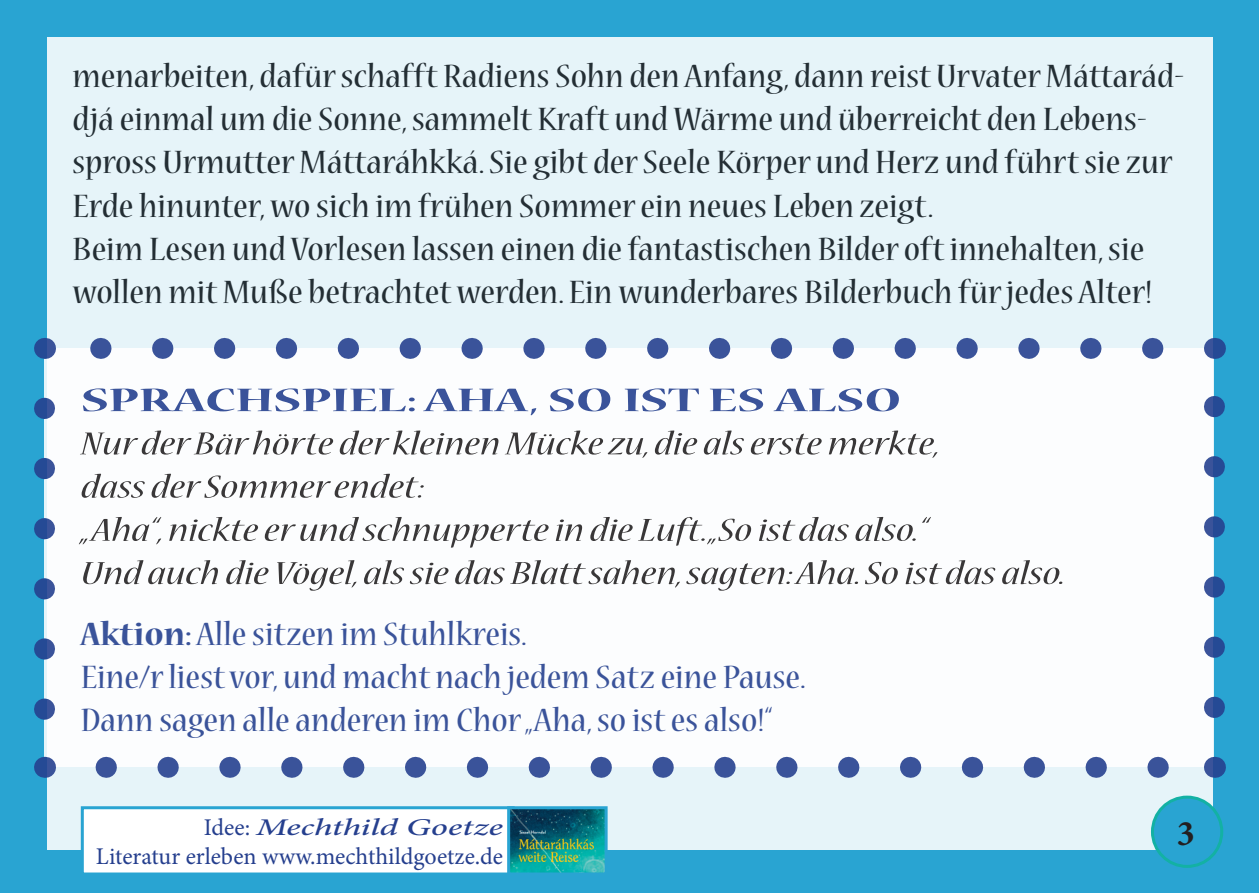
<style>
.page{position:relative;width:1259px;height:893px;background:#29a4d2}
.page>*{position:absolute;margin:0;border:0;box-sizing:border-box;transform-origin:0 0}
.t1{font:700 36.3px "Nueva Std";color:#253f8e;scale:1.5 1}
.t2{font:condensed 36px/43.2px "Nueva Std";color:#231f20;scale:1.25 1}
.t3{font:italic condensed 36px/43.2px "Nueva Std";color:#231f20;scale:1.5 1}
.t4{font:condensed 36px/43.2px "Nueva Std";color:#253f8e;scale:1.25 1}
.t5{font:700 36px "Minion Pro";color:#231f20}
.t6{font:24px/28.8px "Minion Pro";color:#253f8e;text-align:right}
.s1{font-weight:700}
.s2{font-weight:500;font-style:italic}
</style>
<div class="page">
<div style="left:47px;top:37px;width:1165px;height:812px;background:#e6f4f9"></div>
<div style="left:1152px;top:797px;width:69px;height:69px;background:#29a4d2;border-radius:50%"></div>
<div style="left:1151px;top:796px;width:72px;height:72px;border:3px solid #13b1a4;border-radius:50%"></div>
<div style="left:82px;top:808px;width:431px;height:66px;background:#fff"></div>
<div style="left:81px;top:806px;width:433px;height:69px;border:3px solid #29a4d2"></div>
<img style="left:511px;top:810px;width:92px;height:61px">
<div style="left:507px;top:806px;width:100px;height:69px;border:3px solid #29a4d2"></div>
<div style="left:45px;top:348px;width:1169px;height:419px;background:#fff"></div>
<svg style="left:34px;top:408px;width:21px;height:329px"></svg>
<svg style="left:106px;top:757px;width:1063px;height:21px"></svg>
<svg style="left:1204px;top:378px;width:21px;height:329px"></svg>
<svg style="left:90px;top:338px;width:1063px;height:21px"></svg>
<svg style="left:45px;top:757px;width:1px;height:21px"></svg>
<svg style="left:1214px;top:757px;width:1px;height:21px"></svg>
<svg style="left:1214px;top:338px;width:1px;height:21px"></svg>
<svg style="left:45px;top:338px;width:1px;height:21px"></svg>
<p class="t2" style="left:73px;top:56px;width:891px">menarbeiten, dafür schafft Radiens Sohn den Anfang, dann reist Urvater Máttarád&shy;djá einmal um die Sonne, sammelt Kraft und Wärme und überreicht den Lebens&shy;spross Urmutter Máttaráhkká. Sie gibt der Seele Körper und Herz und führt sie zur Erde hinunter, wo sich im frühen Sommer ein neues Leben zeigt.<br>Beim Lesen und Vorlesen lassen einen die fantastischen Bilder oft innehalten, sie wollen mit Muße betrachtet werden. Ein wunderbares Bilderbuch für jedes Alter!</p>
<p class="t1" style="left:81px;top:383px;width:548px">SPRACHSPIEL: AHA, SO IST ES ALSO</p>
<p class="t3" style="left:81px;top:423px;width:658px">Nur der Bär hörte der kleinen Mücke zu, die als erste merkte,<br>dass der Sommer endet:<br>„Aha“, nickte er und schnupperte in die Luft. „So ist das also.“<br>Und auch die Vögel, als sie das Blatt sahen, sagten: Aha. So ist das also.</p>
<p class="t4" style="left:81px;top:614px;width:582px"><span class="s1">Aktion:</span> Alle sitzen im Stuhlkreis.<br>Eine/r liest vor, und macht nach jedem Satz eine Pause.<br>Dann sagen alle anderen im Chor „Aha, so ist es also!“</p>
<p class="t6" style="left:96px;top:813px;width:409px">Idee: <span class="s2">Mechthild Goetze<br></span>Literatur erleben www.mechthildgoetze.de</p>
<p class="t5" style="left:1177px;top:808px;width:19px">3</p>
</div>
